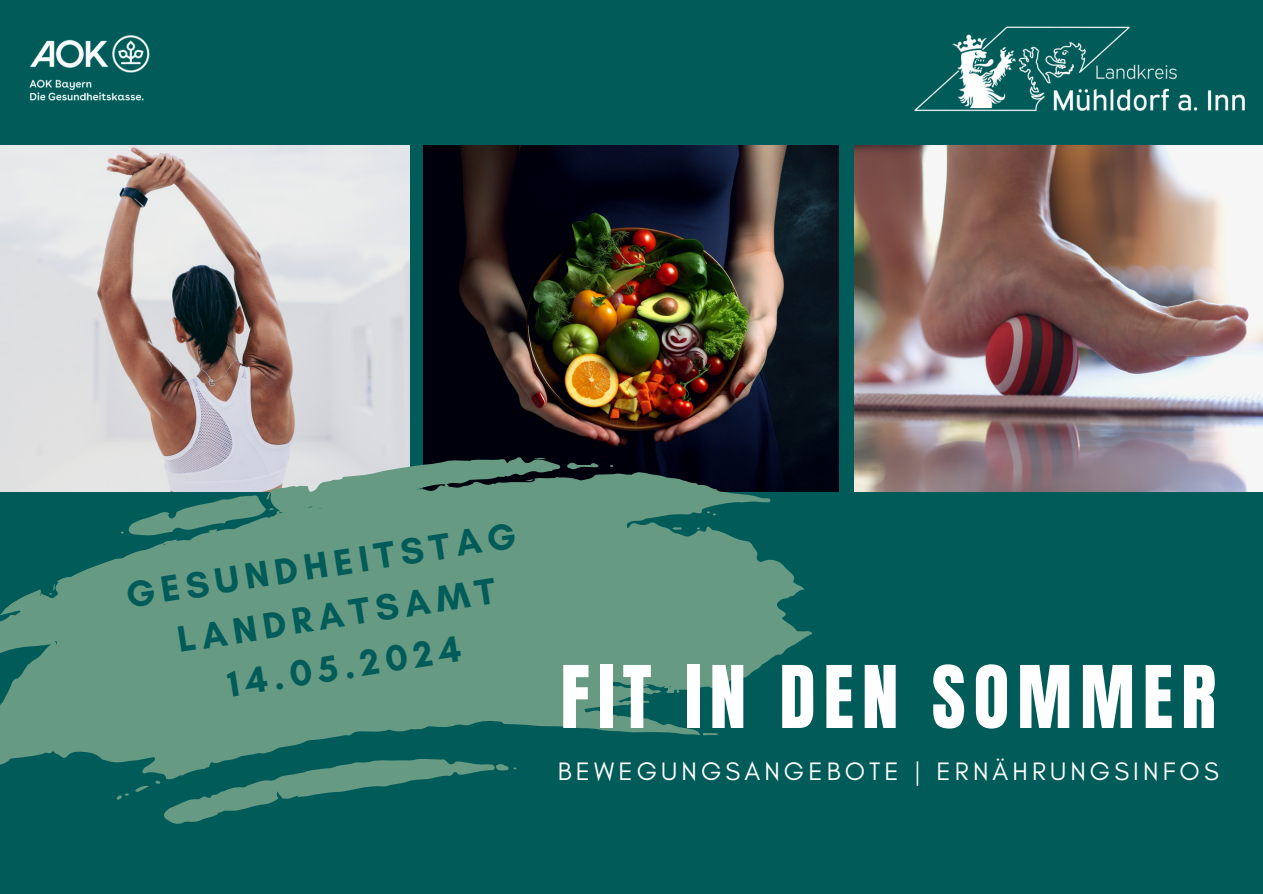
<style>
.page{position:relative;width:1263px;height:894px;background:#fff}
.page>*{position:absolute;margin:0;border:0;box-sizing:border-box;transform-origin:0 0}
.t1{font:73.35px "Anton";letter-spacing:.11em;color:#fff}
.t2{font:700 37.2px "Glacial Indifference";color:#005b59}
.t3{font:25.65px "Glacial Indifference";letter-spacing:.16em;color:#fff}
</style>
<div class="page">
<div style="left:0;top:0;width:1263px;height:893px;background:#005b59"></div>
<img style="left:0;top:146px;width:409px;height:310px">
<img style="left:424px;top:146px;width:415px;height:345px">
<img style="left:855px;top:146px;width:408px;height:345px">
<svg style="left:0;top:456px;width:812px;height:318px;fill:#669a82"></svg>
<svg style="left:135px;top:785px;width:14px;height:6px"></svg>
<svg style="left:634px;top:699px;width:15px;height:4px"></svg>
<svg style="left:703px;top:732px;width:16px;height:3px"></svg>
<svg style="left:534px;top:457px;width:12px;height:2px"></svg>
<svg style="left:116px;top:793px;width:13px;height:6px"></svg>
<svg style="left:155px;top:757px;width:362px;height:67px"></svg>
<svg style="left:672px;top:526px;width:10px;height:4px"></svg>
<svg style="left:707px;top:511px;width:9px;height:4px"></svg>
<svg style="left:567px;top:461px;width:32px;height:8px"></svg>
<svg style="left:121px;top:495px;width:153px;height:41px"></svg>
<svg style="left:632px;top:682px;width:17px;height:5px"></svg>
<svg style="left:49px;top:583px;width:7px;height:11px"></svg>
<img style="left:914px;top:26px;width:331px;height:86px">
<img style="left:29px;top:35px;width:121px;height:66px">
<p class="t2" style="left:123px;top:573px;width:396px;rotate:-9deg">GESUNDHEITSTAG</p>
<p class="t2" style="left:174px;top:617px;width:323px;rotate:-9deg">LANDRATSAMT</p>
<p class="t2" style="left:225px;top:662px;width:237px;rotate:-9deg">14.05.2024</p>
<p class="t1" style="left:560px;top:644px;width:657px">FIT IN DEN SOMMER</p>
<p class="t3" style="left:558px;top:755px;width:662px">BEWEGUNGSANGEBOTE | ERNÄHRUNGSINFOS</p>
</div>
